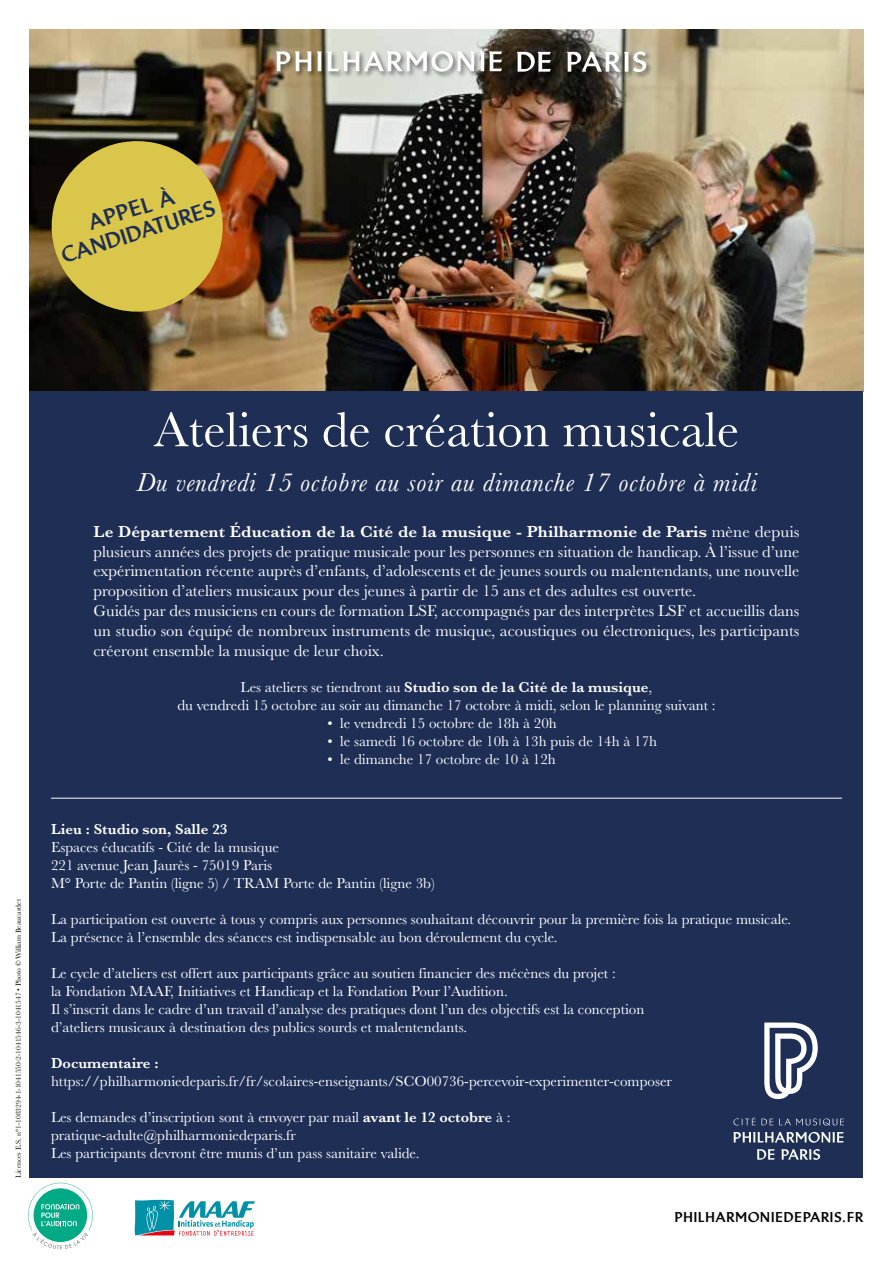
<style>
.page{position:relative;width:893px;height:1263px;background:#fff}
.page>*{position:absolute;margin:0;border:0;box-sizing:border-box;transform-origin:0 0}
.t1{font:51px "Baskerville MT Pro";color:#fff}
.t2{font:italic 27px "Baskerville MT Pro";letter-spacing:.03em;color:#fff}
.t3{font:800 21px/23.4px "Brewery Com";color:#1e2e55;text-align:center}
.t4{font:16.5px/19.8px "Baskerville MT Pro";color:#fff;scale:1.04 1}
.t5{font:15px/18px "Baskerville MT Pro";color:#fff}
.t6{font:600 15px "Baskerville MT Pro";color:#fff}
.t7{font:800 13.5px "Brewery Com";letter-spacing:.07em;color:#000}
.t8{font:7.5px "Baskerville MT Pro";color:#000}
.s1{font-weight:600}
</style>
<div class="page">
<img style="left:30px;top:30px;width:833px;height:361px">
<div style="left:275px;top:49px;width:379px;height:31px;background:#000;opacity:.5"></div>
<svg style="left:517px;top:52px;width:34px;height:20px"></svg>
<svg style="left:567px;top:51px;width:79px;height:21px"></svg>
<svg style="left:276px;top:51px;width:35px;height:20px"></svg>
<svg style="left:317px;top:51px;width:4px;height:20px"></svg>
<svg style="left:480px;top:51px;width:22px;height:20px"></svg>
<svg style="left:327px;top:51px;width:147px;height:21px"></svg>
<div style="left:30px;top:391px;width:833px;height:787px;background:#1e2e55"></div>
<svg style="left:764px;top:1022px;width:54px;height:77px"></svg>
<svg style="left:733px;top:1132px;width:111px;height:11px"></svg>
<svg style="left:757px;top:1149px;width:18px;height:11px"></svg>
<svg style="left:781px;top:1149px;width:39px;height:11px"></svg>
<svg style="left:733px;top:1117px;width:40px;height:8px"></svg>
<svg style="left:779px;top:1118px;width:65px;height:7px"></svg>
<hr style="left:51px;top:798px;width:791px;height:1px;background:#fff">
<svg style="left:43px;top:133px;width:188px;height:187px;background:#aa943b"></svg>
<svg style="left:28px;top:1183px;width:65px;height:66px"></svg>
<svg style="left:135px;top:1200px;width:120px;height:36px"></svg>
<h3 class="t3" style="left:51px;top:223px;width:161px;rotate:-18deg">APPEL À<br>CANDIDATURES</h3>
<p class="t8" style="left:14px;top:1178px;width:280px;rotate:-90deg">Licences E.S. n°1-1083294-1-1041550-2-1041546-3-1041547 • Photo © William Beaucardet</p>
<h1 class="t1" style="left:154px;top:400px;width:587px">Ateliers de création musicale</h1>
<h2 class="t2" style="left:136px;top:467px;width:622px">Du vendredi 15 octobre au soir au dimanche 17 octobre à midi</h2>
<p class="t4" style="left:94px;top:521px;width:680px"><span class="s1">Le Département Éducation de la Cité de la musique - Philharmonie de Paris</span> mène depuis plusieurs années des projets de pratique musicale pour les personnes en situation de handicap. À l’issue d’une expérimentation récente auprès d’enfants, d’adolescents et de jeunes sourds ou malentendants, une nouvelle proposition d’ateliers musicaux pour des jeunes à partir de 15 ans et des adultes est ouverte.<br>Guidés par des musiciens en cours de formation LSF, accompagnés par des interprètes LSF et accueillis dans un studio son équipé de nombreux instruments de musique, acoustiques ou électroniques, les participants créeront ensemble la musique de leur choix.</p>
<p class="t5" style="left:177px;top:678px;width:540px;text-align:center">Les ateliers se tiendront au <span class="s1">Studio son de la Cité de la musique</span>,<br>du vendredi 15 octobre au soir au dimanche 17 octobre à midi, selon le planning suivant :</p>
<p class="t5" style="left:327px;top:714px;width:231px">• le vendredi 15 octobre de 18h à 20h</p>
<p class="t5" style="left:327px;top:732px;width:331px">• le samedi 16 octobre de 10h à 13h puis de 14h à 17h</p>
<p class="t5" style="left:327px;top:750px;width:230px">• le dimanche 17 octobre de 10 à 12h</p>
<p class="t6" style="left:51px;top:820px;width:178px">Lieu : Studio son, Salle 23</p>
<p class="t5" style="left:51px;top:838px;width:385px">Espaces éducatifs - Cité de la musique<br>221 avenue Jean Jaurès - 75019 Paris<br>M° Porte de Pantin (ligne 5) / TRAM Porte de Pantin (ligne 3b)</p>
<p class="t5" style="left:51px;top:910px;width:742px">La participation est ouverte à tous y compris aux personnes souhaitant découvrir pour la première fois la pratique musicale.<br>La présence à l’ensemble des séances est indispensable au bon déroulement du cycle.</p>
<p class="t5" style="left:51px;top:964px;width:595px">Le cycle d’ateliers est offert aux participants grâce au soutien financier des mécènes du projet :<br>la Fondation MAAF, Initiatives et Handicap et la Fondation Pour l’Audition.<br>Il s’inscrit dans le cadre d’un travail d’analyse des pratiques dont l’un des objectifs est la conception d’ateliers musicaux à destination des publics sourds et malentendants.</p>
<p class="t6" style="left:51px;top:1054px;width:109px">Documentaire :</p>
<p class="t5" style="left:51px;top:1072px;width:622px">https://philharmoniedeparis.fr/fr/scolaires-enseignants/SCO00736-percevoir-experimenter-composer</p>
<p class="t5" style="left:51px;top:1108px;width:461px">Les demandes d’inscription sont à envoyer par mail <span class="s1">avant le 12 octobre</span> à : pratique-adulte@philharmoniedeparis.fr<br>Les participants devront être munis d’un pass sanitaire valide.</p>
<p class="t7" style="left:675px;top:1209px;width:190px">PHILHARMONIEDEPARIS.FR</p>
</div>
